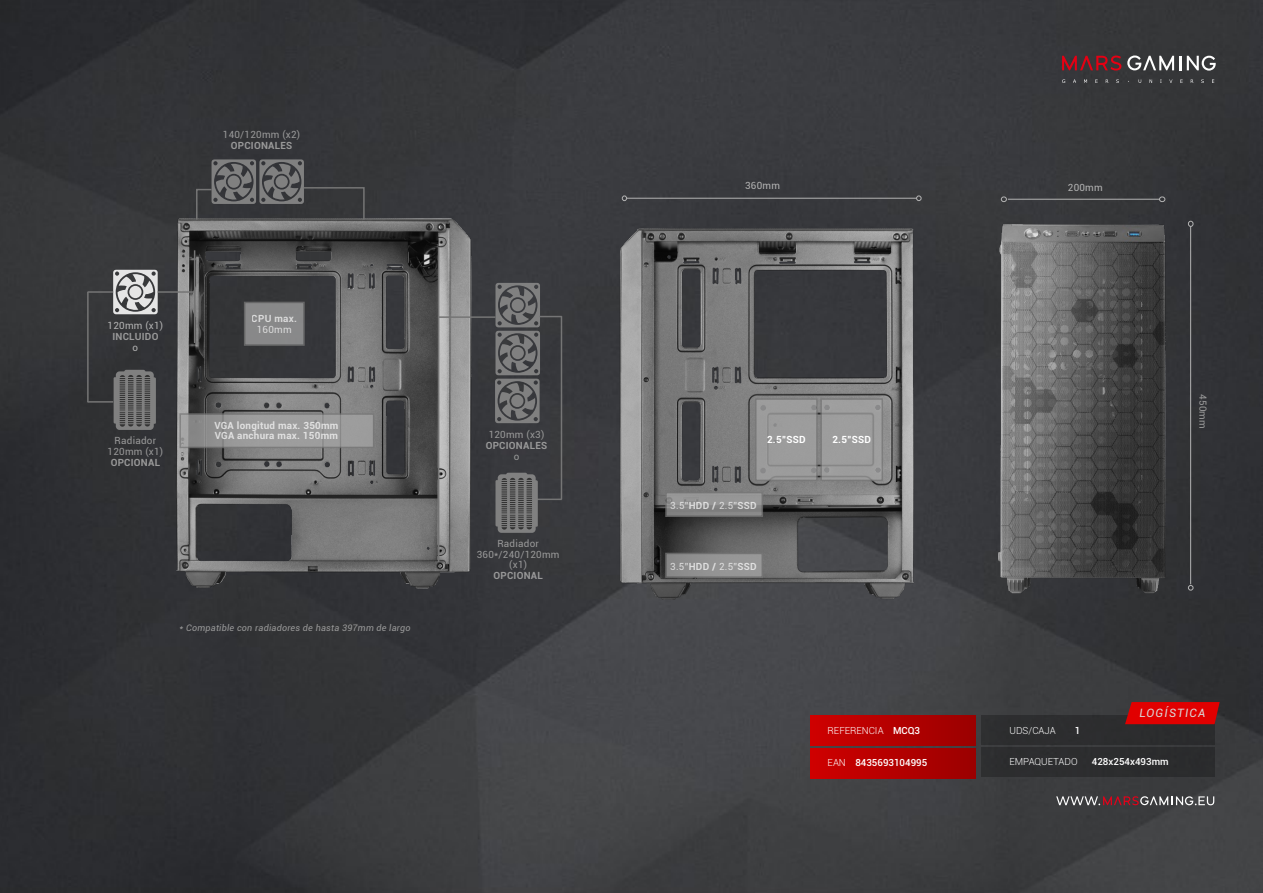
<style>
.page{position:relative;width:1263px;height:893px;background:#fff}
.page>*{position:absolute;margin:0;border:0;box-sizing:border-box;transform-origin:0 0}
.t1{font:italic 11.55px "Roboto";letter-spacing:.1em;color:#d9d9d9}
.t2{font:9.9px/10.8px "Roboto";letter-spacing:.025em;color:#999;text-align:center}
.t3{font:700 9.9px/10.8px "Roboto";letter-spacing:.025em;color:#fff}
.t4{font:700 9.9px "Roboto";letter-spacing:.025em;color:#999}
.t5{font:9.9px "Roboto";letter-spacing:.025em;color:#fff}
.t6{font:9.9px "Roboto";letter-spacing:.025em;color:#b3b3b3}
.t7{font:300 9.75px "Roboto";color:#fff}
.t8{font:500 9.75px "Roboto";color:#fff}
.t9{font:italic 9px "Roboto";letter-spacing:.025em;color:#999}
.s1{font-weight:700}
.s2{font-weight:500}
.s3{font-weight:300}
</style>
<div class="page">
<img style="left:0;top:0;width:1263px;height:893px">
<img style="left:579px;top:149px;width:383px;height:509px">
<img style="left:898px;top:157px;width:365px;height:492px">
<img style="left:136px;top:138px;width:382px;height:509px">
<div style="left:810px;top:715px;width:166px;height:30px;background:linear-gradient(to right,#cf0000,#9b0000)"></div>
<div style="left:810px;top:748px;width:166px;height:30px;background:linear-gradient(to right,#cf0000,#9b0000)"></div>
<div style="left:981px;top:715px;width:234px;height:30px;background:#2d2d2e"></div>
<div style="left:981px;top:747px;width:234px;height:30px;background:#2c2d2e"></div>
<svg style="left:1125px;top:702px;width:95px;height:22px"></svg>
<svg style="left:113px;top:270px;width:45px;height:44px"></svg>
<div style="left:129px;top:286px;width:13px;height:12px;background:#e5e5e5;border-radius:50%"></div>
<hr style="left:194px;top:250px;width:1px;height:93px;background:#757575">
<hr style="left:158px;top:291px;width:37px;height:2px;background:#757575">
<hr style="left:438px;top:247px;width:1px;height:315px;background:#757575">
<hr style="left:439px;top:316px;width:56px;height:2px;background:#757575">
<svg style="left:495px;top:283px;width:67px;height:140px"></svg>
<hr style="left:561px;top:316px;width:1px;height:183px;background:#757575">
<hr style="left:88px;top:401px;width:25px;height:2px;background:#757575">
<hr style="left:88px;top:291px;width:25px;height:2px;background:#757575">
<hr style="left:87px;top:292px;width:2px;height:110px;background:#757575">
<div style="left:665px;top:553px;width:98px;height:25px;background:#949494;border:2px solid #777"></div>
<div style="left:244px;top:302px;width:61px;height:44px;background:#888889;border:2px solid #777"></div>
<svg style="left:820px;top:398px;width:63px;height:83px;fill:#9d9d9d"></svg>
<svg style="left:755px;top:398px;width:63px;height:83px;fill:#9b9b9b"></svg>
<svg style="left:665px;top:492px;width:98px;height:25px"></svg>
<svg style="left:179px;top:413px;width:195px;height:35px;fill:#9c9c9c"></svg>
<svg style="left:495px;top:474px;width:67px;height:59px"></svg>
<svg style="left:502px;top:478px;width:5px;height:52px"></svg>
<svg style="left:510px;top:478px;width:5px;height:51px"></svg>
<svg style="left:518px;top:478px;width:6px;height:51px"></svg>
<svg style="left:526px;top:478px;width:6px;height:51px"></svg>
<hr style="left:500px;top:480px;width:33px;height:1px;background:#808080">
<hr style="left:500px;top:482px;width:33px;height:1px;background:#808080">
<hr style="left:500px;top:484px;width:33px;height:1px;background:#808080">
<hr style="left:500px;top:486px;width:33px;height:1px;background:#808080">
<hr style="left:500px;top:488px;width:33px;height:1px;background:#808080">
<hr style="left:501px;top:490px;width:32px;height:1px;background:#808080">
<hr style="left:501px;top:493px;width:32px;height:1px;background:#808080">
<hr style="left:501px;top:495px;width:32px;height:1px;background:#808080">
<hr style="left:501px;top:497px;width:32px;height:1px;background:#808080">
<hr style="left:501px;top:499px;width:32px;height:1px;background:#808080">
<hr style="left:500px;top:501px;width:33px;height:1px;background:#808080">
<hr style="left:500px;top:503px;width:33px;height:1px;background:#808080">
<hr style="left:500px;top:505px;width:33px;height:1px;background:#808080">
<hr style="left:501px;top:507px;width:33px;height:1px;background:#808080">
<hr style="left:501px;top:509px;width:32px;height:1px;background:#808080">
<hr style="left:501px;top:512px;width:32px;height:1px;background:#808080">
<hr style="left:501px;top:514px;width:32px;height:1px;background:#808080">
<hr style="left:501px;top:516px;width:32px;height:1px;background:#808080">
<hr style="left:501px;top:518px;width:32px;height:1px;background:#808080">
<hr style="left:501px;top:520px;width:32px;height:1px;background:#808080">
<hr style="left:500px;top:522px;width:33px;height:1px;background:#808080">
<hr style="left:501px;top:524px;width:33px;height:1px;background:#808080">
<hr style="left:501px;top:526px;width:33px;height:1px;background:#808080">
<hr style="left:506px;top:473px;width:21px;height:4px;background:#808080;border-radius:2px">
<svg style="left:114px;top:371px;width:42px;height:59px"></svg>
<svg style="left:120px;top:375px;width:5px;height:52px"></svg>
<svg style="left:128px;top:375px;width:5px;height:51px"></svg>
<svg style="left:136px;top:375px;width:6px;height:51px"></svg>
<svg style="left:145px;top:375px;width:5px;height:51px"></svg>
<hr style="left:119px;top:377px;width:32px;height:1px;background:#808080">
<hr style="left:119px;top:379px;width:32px;height:1px;background:#808080">
<hr style="left:119px;top:381px;width:32px;height:1px;background:#808080">
<hr style="left:119px;top:383px;width:32px;height:1px;background:#808080">
<hr style="left:118px;top:386px;width:33px;height:1px;background:#808080">
<hr style="left:119px;top:388px;width:33px;height:1px;background:#808080">
<hr style="left:119px;top:390px;width:33px;height:1px;background:#808080">
<hr style="left:119px;top:392px;width:33px;height:1px;background:#808080">
<hr style="left:119px;top:394px;width:32px;height:1px;background:#808080">
<hr style="left:119px;top:396px;width:32px;height:1px;background:#808080">
<hr style="left:119px;top:398px;width:32px;height:1px;background:#808080">
<hr style="left:119px;top:400px;width:32px;height:1px;background:#808080">
<hr style="left:119px;top:402px;width:32px;height:1px;background:#808080">
<hr style="left:119px;top:404px;width:33px;height:1px;background:#808080">
<hr style="left:119px;top:407px;width:33px;height:1px;background:#808080">
<hr style="left:119px;top:409px;width:33px;height:1px;background:#808080">
<hr style="left:119px;top:411px;width:33px;height:1px;background:#808080">
<hr style="left:119px;top:413px;width:33px;height:1px;background:#808080">
<hr style="left:119px;top:415px;width:32px;height:1px;background:#808080">
<hr style="left:119px;top:417px;width:32px;height:1px;background:#808080">
<hr style="left:119px;top:419px;width:32px;height:1px;background:#808080">
<hr style="left:119px;top:421px;width:33px;height:1px;background:#808080">
<hr style="left:119px;top:423px;width:33px;height:1px;background:#808080">
<hr style="left:124px;top:370px;width:21px;height:4px;background:#808080;border-radius:2px">
<hr style="left:627px;top:198px;width:289px;height:1px;background:#b3b3b3">
<svg style="left:916px;top:196px;width:5px;height:5px"></svg>
<svg style="left:622px;top:196px;width:5px;height:5px"></svg>
<svg style="left:1062px;top:56px;width:59px;height:15px"></svg>
<svg style="left:1062px;top:79px;width:3px;height:4px"></svg>
<svg style="left:1073px;top:79px;width:3px;height:4px"></svg>
<svg style="left:1084px;top:79px;width:3px;height:4px"></svg>
<svg style="left:1116px;top:79px;width:3px;height:4px"></svg>
<svg style="left:1138px;top:79px;width:3px;height:4px"></svg>
<svg style="left:1149px;top:79px;width:3px;height:4px"></svg>
<svg style="left:1169px;top:79px;width:3px;height:4px"></svg>
<svg style="left:1201px;top:79px;width:3px;height:4px"></svg>
<svg style="left:1127px;top:56px;width:54px;height:14px"></svg>
<svg style="left:1187px;top:56px;width:29px;height:15px"></svg>
<svg style="left:1056px;top:796px;width:158px;height:9px"></svg>
<hr style="left:1008px;top:199px;width:151px;height:1px;background:#b3b3b3">
<svg style="left:1159px;top:197px;width:6px;height:5px"></svg>
<svg style="left:1001px;top:197px;width:6px;height:5px"></svg>
<hr style="left:1190px;top:226px;width:1px;height:358px;background:#b3b3b3">
<svg style="left:1188px;top:221px;width:5px;height:6px"></svg>
<svg style="left:1188px;top:585px;width:5px;height:5px"></svg>
<svg style="left:195px;top:159px;width:170px;height:62px"></svg>
<p class="t2" style="left:223px;top:128px;width:79px">140/120mm (x2)</p>
<p class="t4" style="left:231px;top:138px;width:63px">OPCIONALES</p>
<p class="t6" style="left:108px;top:319px;width:57px">120mm (x1)</p>
<p class="t4" style="left:112px;top:330px;width:48px">INCLUIDO</p>
<p class="t6" style="left:133px;top:341px;width:7px">o</p>
<p class="t2" style="left:108px;top:434px;width:57px">Radiador<br>120mm (x1)</p>
<p class="t4" style="left:111px;top:455px;width:51px">OPCIONAL</p>
<p class="t3" style="left:252px;top:313px;width:47px">CPU max.</p>
<p class="t5" style="left:257px;top:322px;width:36px">160mm</p>
<p class="t3" style="left:214px;top:419px;width:126px">VGA longitud max. 350mm<br>VGA anchura max. 150mm</p>
<p class="t9" style="left:180px;top:621px;width:233px">* Compatible con radiadores de hasta 397mm de largo</p>
<p class="t2" style="left:489px;top:429px;width:57px">120mm (x3)</p>
<p class="t4" style="left:486px;top:439px;width:63px">OPCIONALES</p>
<p class="t2" style="left:514px;top:451px;width:7px">o</p>
<p class="t2" style="left:477px;top:537px;width:84px">Radiador<br>360*/240/120mm (x1)</p>
<p class="t4" style="left:493px;top:569px;width:51px">OPCIONAL</p>
<p class="t6" style="left:745px;top:179px;width:36px">360mm</p>
<p class="t6" style="left:1068px;top:181px;width:36px">200mm</p>
<p class="t3" style="left:767px;top:433px;width:40px">2.5”SSD</p>
<p class="t3" style="left:832px;top:433px;width:40px">2.5”SSD</p>
<p class="t5" style="left:670px;top:498px;width:88px">3.5”<span class="s1">HDD /</span> 2.5”<span class="s1">SSD</span></p>
<p class="t5" style="left:670px;top:559px;width:88px">3.5”<span class="s1">HDD /</span> 2.5”<span class="s1">SSD</span></p>
<p class="t2" style="left:1209px;top:394px;width:36px;rotate:90deg">450mm</p>
<p class="t1" style="left:1139px;top:705px;width:67px">LOGÍSTICA</p>
<p class="t7" style="left:828px;top:724px;width:94px">REFERENCIA <span class="s2">MCQ3</span></p>
<p class="t7" style="left:1009px;top:724px;width:48px">UDS/CAJA</p>
<p class="t8" style="left:1075px;top:724px;width:7px">1</p>
<p class="t8" style="left:828px;top:756px;width:101px"><span class="s3">EAN</span> 8435693104995</p>
<p class="t7" style="left:1009px;top:754px;width:70px">EMPAQUETADO</p>
<p class="t8" style="left:1092px;top:754px;width:78px">428x254x493mm</p>
</div>
